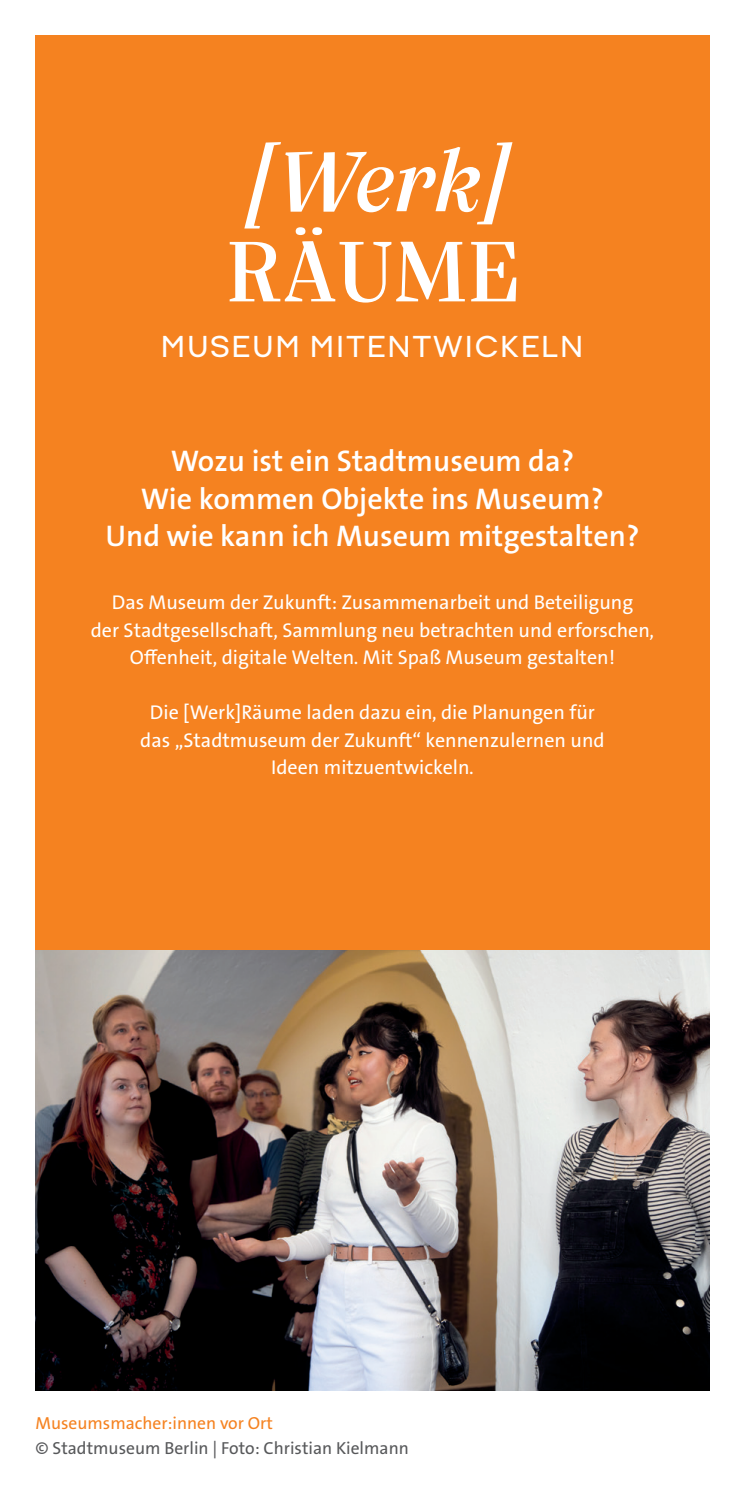
<style>
.page{position:relative;width:745px;height:1489px;background:#fff}
.page>*{position:absolute;margin:0;border:0;box-sizing:border-box;transform-origin:0 0}
.t1{font:italic 500 93.75px "Silva Display";color:#fff}
.t2{font:500 93.75px "Silva Display";letter-spacing:.01em;color:#fff}
.t3{font:500 31px "Italian Plate No 2 Expanded";letter-spacing:.08em;color:#fff}
.t4{font:600 30px/37.5px "The Sans B W6";color:#fff;text-align:center}
.t5{font:20px/27.5px "The Sans B W5 Plain";color:#fff;text-align:center}
.t6{font:17.5px "The Sans B W5 Plain";color:#57585a}
.t7{font:17.5px "The Sans B W5 Plain";color:#f58220}
</style>
<div class="page">
<div style="left:35px;top:35px;width:674px;height:923px;background:#f58220"></div>
<img style="left:35px;top:950px;width:674px;height:440px">
<svg style="left:477px;top:142px;width:35px;height:82px"></svg>
<h1 class="t1" style="left:242px;top:121px;width:236px">[Werk</h1>
<h1 class="t2" style="left:227px;top:211px;width:294px">RÄUME</h1>
<h2 class="t3" style="left:161px;top:330px;width:423px">MUSEUM MITENTWICKELN</h2>
<h3 class="t4" style="left:105px;top:442px;width:535px">Wozu ist ein Stadtmuseum da?<br>Wie kommen Objekte ins Museum?<br>Und wie kann ich Museum mitgestalten?</h3>
<p class="t5" style="left:91px;top:589px;width:564px">Das Museum der Zukunft: Zusammenarbeit und Beteiligung<br>der Stadtgesellschaft, Sammlung neu betrachten und erforschen,<br>Offenheit, digitale Welten. Mit Spaß Museum gestalten!</p>
<p class="t5" style="left:140px;top:699px;width:465px">Die [Werk]Räume laden dazu ein, die Planungen für das „Stadtmuseum der Zukunft“ kennenzulernen und<br>Ideen mitzuentwickeln.</p>
<p class="t7" style="left:35px;top:1411px;width:239px">Museumsmacher:innen vor Ort</p>
<p class="t6" style="left:35px;top:1436px;width:374px">© Stadtmuseum Berlin | Foto: Christian Kielmann</p>
</div>
